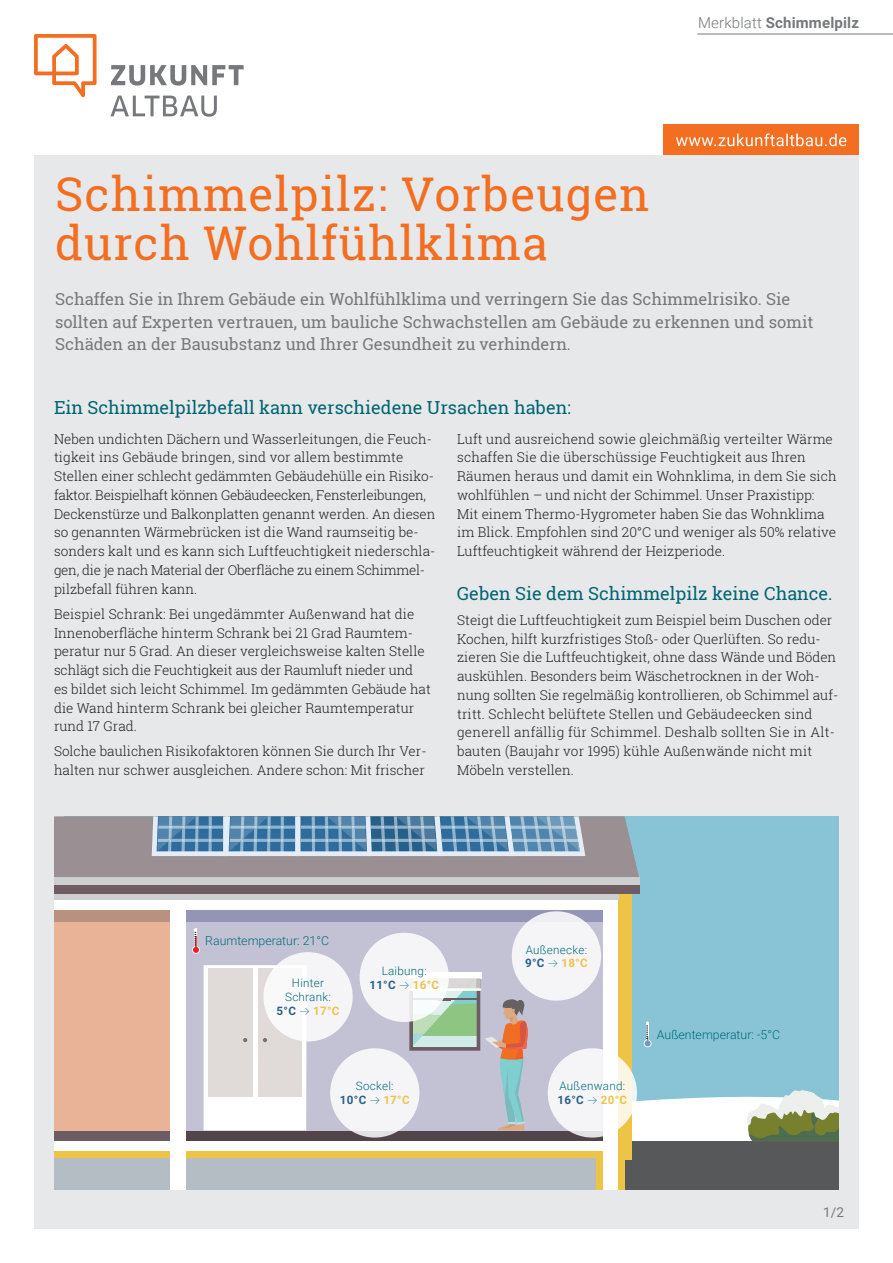
<style>
.page{position:relative;width:893px;height:1263px;background:#fff}
.page>*{position:absolute;margin:0;border:0;box-sizing:border-box;transform-origin:0 0}
.t1{font:46.5px/49.5px "Roboto Slab";letter-spacing:.025em;color:#f36e21}
.t2{font:18px "Roboto Slab";color:#006573}
.t3{font:16.5px/22.5px "Roboto Slab";color:#76787b}
.t4{font:700 15px "Roboto";letter-spacing:.01em;color:#76787b}
.t5{font:300 13.5px/18.8px "Roboto Slab";color:#231f20}
.t6{font:13.5px "Roboto";color:#76787b}
.t7{font:300 12.3px "Roboto";color:#006c79}
.t8{font:300 11.7px/13.6px "Roboto";letter-spacing:.025em;color:#006c7a;text-align:center}
.s1{font-weight:300}
.s2{font-weight:700;color:#266089}
.s3{font-family:"Moderat";font-weight:400;color:#006c79}
.s4{font-weight:700;color:#edc348}
</style>
<div class="page">
<div style="left:34px;top:155px;width:825px;height:1074px;background:#e7e8e9"></div>
<svg style="left:34px;top:34px;width:63px;height:63px"></svg>
<svg style="left:110px;top:65px;width:134px;height:52px"></svg>
<div style="left:663px;top:124px;width:196px;height:31px;background:#f36e21"></div>
<svg style="left:676px;top:133px;width:170px;height:13px"></svg>
<hr style="left:697px;top:34px;width:196px;height:1px;background:#76787b">
<div style="left:65px;top:816px;width:774px;height:374px;background:#88c4d6"></div>
<svg style="left:632px;top:1077px;width:114px;height:64px;fill:#fff"></svg>
<div style="left:54px;top:1141px;width:785px;height:49px;background:#57585a"></div>
<div style="left:169px;top:900px;width:449px;height:290px;background:#fff"></div>
<div style="left:618px;top:894px;width:14px;height:265px;background:#edc446"></div>
<div style="left:618px;top:908px;width:7px;height:282px;background:#edc446"></div>
<div style="left:185px;top:1151px;width:417px;height:39px;background:#b4bcc4"></div>
<div style="left:185px;top:1151px;width:417px;height:7px;background:#edc446"></div>
<div style="left:596px;top:1151px;width:6px;height:39px;background:#edc446"></div>
<div style="left:185px;top:910px;width:418px;height:221px;background:#c3c2d5"></div>
<div style="left:185px;top:910px;width:418px;height:11px;background:#9495b6"></div>
<div style="left:185px;top:1131px;width:418px;height:10px;background:#51454a"></div>
<div style="left:54px;top:877px;width:564px;height:23px;background:#ccced0"></div>
<svg style="left:645px;top:1021px;width:6px;height:25px"></svg>
<div style="left:54px;top:877px;width:585px;height:17px;background:#ccced0"></div>
<svg style="left:192px;top:946px;width:8px;height:8px"></svg>
<svg style="left:193px;top:928px;width:6px;height:25px"></svg>
<svg style="left:409px;top:972px;width:119px;height:158px"></svg>
<div style="left:204px;top:965px;width:103px;height:165px;background:#fff"></div>
<div style="left:208px;top:969px;width:94px;height:128px;background:#e0dad9"></div>
<hr style="left:253px;top:966px;width:4px;height:133px;background:#fff">
<svg style="left:243px;top:1038px;width:4px;height:4px"></svg>
<svg style="left:263px;top:1038px;width:4px;height:4px"></svg>
<div style="left:54px;top:894px;width:131px;height:296px;background:#fff"></div>
<div style="left:54px;top:1152px;width:115px;height:38px;background:#b4bcc4"></div>
<div style="left:54px;top:910px;width:116px;height:221px;background:#e8b397"></div>
<div style="left:54px;top:910px;width:116px;height:12px;background:#b8917f"></div>
<div style="left:54px;top:1132px;width:116px;height:9px;background:#6d5c63"></div>
<div style="left:54px;top:888px;width:131px;height:12px;background:#ccced0"></div>
<div style="left:263px;top:952px;width:90px;height:89px;background:#f5f5f8;border-radius:50%"></div>
<div style="left:360px;top:933px;width:89px;height:89px;background:#f5f5f8;border-radius:50%"></div>
<div style="left:512px;top:911px;width:89px;height:90px;background:#f5f5f8;border-radius:50%"></div>
<div style="left:330px;top:1048px;width:89px;height:89px;background:#f5f5f8;border-radius:50%"></div>
<svg style="left:548px;top:1048px;width:89px;height:89px;fill:#f5f5f8"></svg>
<div style="left:54px;top:1151px;width:115px;height:7px;background:#edc446"></div>
<div style="left:54px;top:885px;width:585px;height:9px;background:#6e5d63"></div>
<svg style="left:54px;top:816px;width:585px;height:61px;background:#8897a8"></svg>
<svg style="left:746px;top:1090px;width:93px;height:51px;background:#a3b294"></svg>
<p class="t4" style="left:698px;top:12px;width:162px"><span class="s1">Merkblatt</span> Schimmelpilz</p>
<h1 class="t1" style="left:55px;top:169px;width:596px">Schimmelpilz: Vorbeugen durch Wohlfühlklima</h1>
<p class="t3" style="left:55px;top:288px;width:760px">Schaffen Sie in Ihrem Gebäude ein Wohlfühlklima und verringern Sie das Schimmelrisiko. Sie sollten auf Experten vertrauen, um bauliche Schwachstellen am Gebäude zu erkennen und somit<br>Schäden an der Bausubstanz und Ihrer Gesundheit zu verhindern.</p>
<h2 class="t2" style="left:54px;top:395px;width:518px">Ein Schimmelpilzbefall kann verschiedene Ursachen haben:</h2>
<p class="t5" style="left:54px;top:429px;width:383px">Neben undichten Dächern und Wasserleitungen, die Feuch&shy;tigkeit ins Gebäude bringen, sind vor allem bestimmte Stellen einer schlecht gedämmten Gebäudehülle ein Risiko&shy;faktor. Beispielhaft können Gebäudeecken, Fensterleibungen, Deckenstürze und Balkonplatten genannt werden. An diesen so genannten Wärmebrücken ist die Wand raumseitig be&shy;sonders kalt und es kann sich Luftfeuchtigkeit niederschla&shy;gen, die je nach Material der Oberfläche zu einem Schimmel&shy;pilzbefall führen kann.</p>
<p class="t5" style="left:54px;top:604px;width:378px">Beispiel Schrank: Bei ungedämmter Außenwand hat die Innenoberfläche hinterm Schrank bei 21 Grad Raumtem&shy;peratur nur 5 Grad. An dieser vergleichsweise kalten Stelle schlägt sich die Feuchtigkeit aus der Raumluft nieder und<br>es bildet sich leicht Schimmel. Im gedämmten Gebäude hat die Wand hinterm Schrank bei gleicher Raumtemperatur rund 17 Grad.</p>
<p class="t5" style="left:54px;top:742px;width:374px">Solche baulichen Risikofaktoren können Sie durch Ihr Ver&shy;halten nur schwer ausgleichen. Andere schon: Mit frischer</p>
<p class="t5" style="left:457px;top:429px;width:381px">Luft und ausreichend sowie gleichmäßig verteilter Wärme schaffen Sie die überschüssige Feuchtigkeit aus Ihren Räumen heraus und damit ein Wohnklima, in dem Sie sich wohlfühlen – und nicht der Schimmel. Unser Praxistipp:<br>Mit einem Thermo-Hygrometer haben Sie das Wohnklima im Blick. Empfohlen sind 20°C und weniger als 50% relative Luftfeuchtigkeit während der Heizperiode.</p>
<h2 class="t2" style="left:457px;top:581px;width:377px">Geben Sie dem Schimmelpilz keine Chance.</h2>
<p class="t5" style="left:457px;top:610px;width:383px">Steigt die Luftfeuchtigkeit zum Beispiel beim Duschen oder Kochen, hilft kurzfristiges Stoß- oder Querlüften. So redu&shy;zieren Sie die Luftfeuchtigkeit, ohne dass Wände und Böden auskühlen. Besonders beim Wäschetrocknen in der Woh&shy;nung sollten Sie regelmäßig kontrollieren, ob Schimmel auf&shy;tritt. Schlecht belüftete Stellen und Gebäudeecken sind generell anfällig für Schimmel. Deshalb sollten Sie in Alt&shy;bauten (Baujahr vor 1995) kühle Außenwände nicht mit Möbeln verstellen.</p>
<p class="t7" style="left:205px;top:932px;width:125px">Raumtemperatur: 21°C</p>
<p class="t8" style="left:277px;top:976px;width:64px">Hinter<br>Schrank:<br><span class="s2">5°C</span> <span class="s3">→</span> <span class="s4">17°C</span></p>
<p class="t8" style="left:369px;top:963px;width:71px">Laibung:<br><span class="s2">11°C</span> <span class="s3">→</span> <span class="s4">16°C</span></p>
<p class="t8" style="left:525px;top:942px;width:64px;text-align:left">Außenecke:<br><span class="s2">9°C</span> <span class="s3">→</span> <span class="s4">18°C</span></p>
<p class="t7" style="left:657px;top:1026px;width:125px">Außentemperatur: -5°C</p>
<p class="t8" style="left:340px;top:1079px;width:71px">Sockel:<br><span class="s2">10°C</span> <span class="s3">→</span> <span class="s4">17°C</span></p>
<p class="t8" style="left:557px;top:1079px;width:71px;text-align:left">Außenwand:<br><span class="s2">16°C</span> <span class="s3">→</span> <span class="s4">20°C</span></p>
<p class="t6" style="left:823px;top:1203px;width:22px">1/2</p>
</div>
